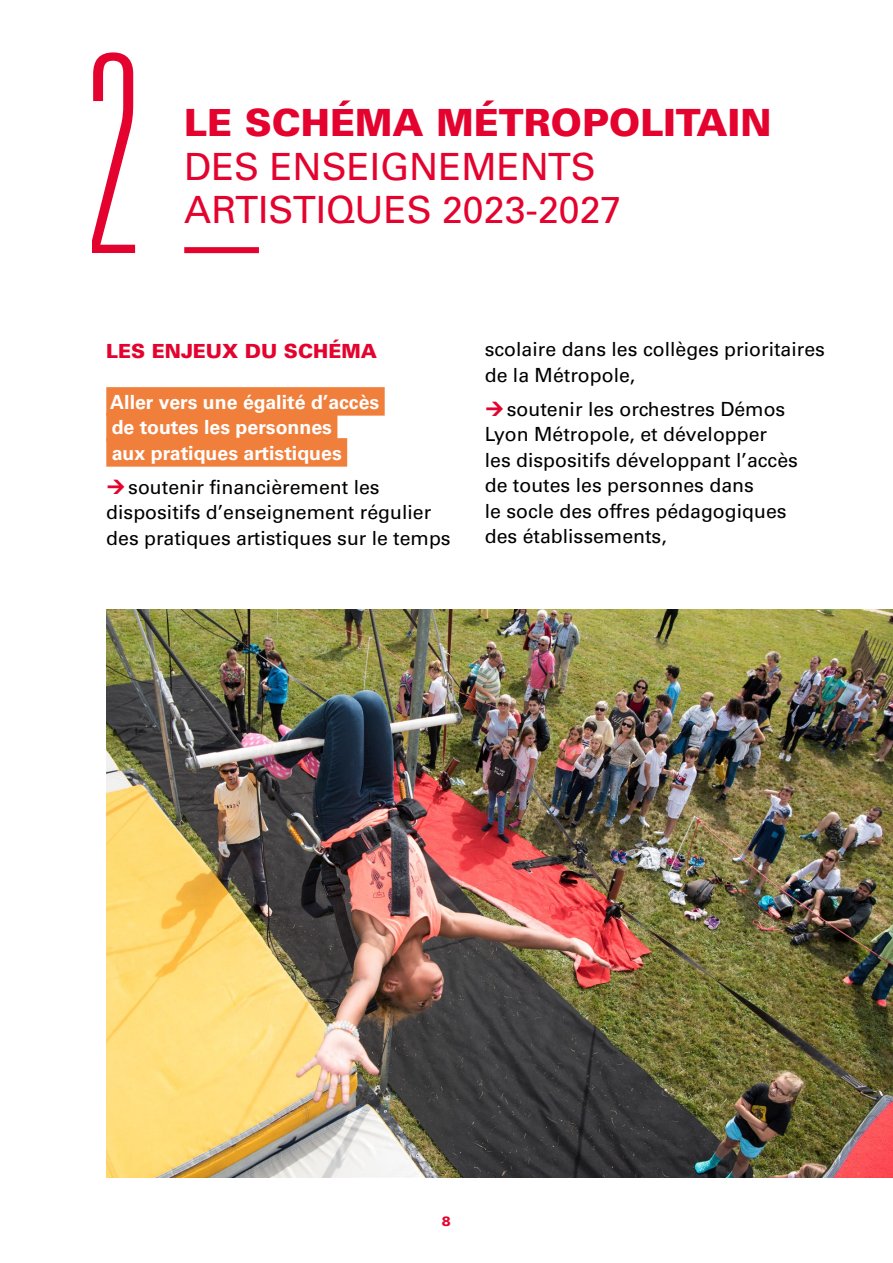
<style>
.page{position:relative;width:893px;height:1263px;background:#fff}
.page>*{position:absolute;margin:0;border:0;box-sizing:border-box;transform-origin:0 0}
.H1_BIS{font:100 ultra-condensed 276.15px "Univers";color:#e4032e}
.H1_BIS-2{font:900 37.5px/43.5px "Univers";color:#e4032e}
.H1_BIS-3{font:37.5px "Univers";color:#e4032e}
.TEXTE_COURANT{font:19.5px/25.5px "Univers LT Std";color:#000}
.t1{font:700 19.5px/25.5px "Univers";color:#fff}
.t2{font:900 19.5px "Univers";color:#e4032e}
.t3{font:900 13.5px "Univers";color:#e4032e}
.s1{font-weight:400}
</style>
<div class="page">
<img style="left:106px;top:609px;width:787px;height:569px">
<div style="left:106px;top:387px;width:279px;height:29px;background:#f07f3c"></div>
<div style="left:106px;top:413px;width:231px;height:28px;background:#f07f3c"></div>
<div style="left:106px;top:438px;width:241px;height:29px;background:#f07f3c"></div>
<div style="left:184px;top:247px;width:75px;height:6px;background:#e4032e"></div>
<p class="H1_BIS" style="left:83px;top:15px;width:63px">2</p>
<p class="H1_BIS-2" style="left:184px;top:101px;width:589px">LE SCHÉMA MÉTROPOLITAIN<br><span class="s1">DES ENSEIGNEMENTS</span></p>
<p class="H1_BIS-3" style="left:184px;top:188px;width:439px">ARTISTIQUES 2023-2027</p>
<p class="t2" style="left:106px;top:339px;width:272px">LES ENJEUX DU SCHÉMA</p>
<h3 class="t1" style="left:110px;top:389px;width:271px">Aller vers une égalité d’accès de toutes les personnes<br>aux pratiques artistiques</h3>
<p class="TEXTE_COURANT" style="left:106px;top:474px;width:346px;text-indent:22px">soutenir financièrement les dispositifs d’enseignement régulier des pratiques artistiques sur le temps</p>
<p class="TEXTE_COURANT" style="left:485px;top:337px;width:342px">scolaire dans les collèges prioritaires de la Métropole,</p>
<p class="TEXTE_COURANT" style="left:485px;top:396px;width:315px;text-indent:22px">soutenir les orchestres Démos<br>Lyon Métropole, et développer les dispositifs développant l’accès de toutes les personnes dans<br>le socle des offres pédagogiques des établissements,</p>
<p class="t3" style="left:442px;top:1212px;width:11px">8</p>
</div>
